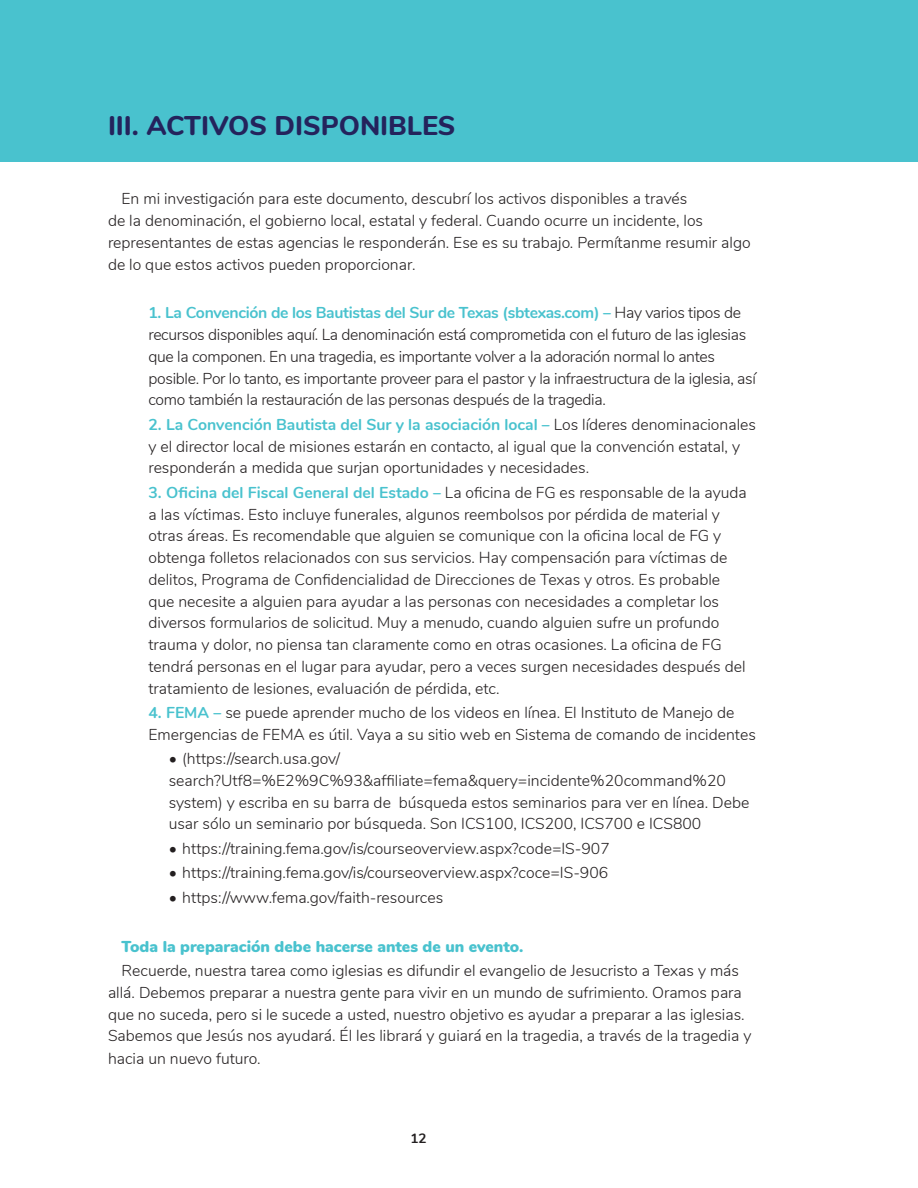
<style>
.page{position:relative;width:918px;height:1188px;background:#fff}
.page>*{position:absolute;margin:0;border:0;box-sizing:border-box;transform-origin:0 0}
.Chapter_Headline{font:800 27px "Nunito";color:#24235c}
.t1{font:300 15.75px/21.8px "Nunito";color:#231f20}
.t2{font:300 15.75px/21.8px "Nunito";letter-spacing:-.02em;color:#231f20}
.t3{font:900 15.75px "Nunito";color:#49c2ce}
.t4{font:700 13.5px "Nunito";color:#231f20}
.s1{font-weight:700;color:#49c2ce}
</style>
<div class="page">
<div style="left:0;top:0;width:918px;height:162px;background:#49c2ce"></div>
<p class="Chapter_Headline" style="left:108px;top:106px;width:349px">III. ACTIVOS DISPONIBLES</p>
<p class="t1" style="left:108px;top:187px;width:644px;text-indent:13px">En mi investigación para este documento, descubrí los activos disponibles a través<br>de la denominación, el gobierno local, estatal y federal. Cuando ocurre un incidente, los representantes de estas agencias le responderán. Ese es su trabajo. Permítanme resumir algo de lo que estos activos pueden proporcionar.</p>
<p class="t2" style="left:148px;top:301px;width:609px"><span class="s1">1. La Convención de los Bautistas del Sur de Texas (sbtexas.com) –</span> Hay varios tipos de recursos disponibles aquí. La denominación está comprometida con el futuro de las iglesias que la componen. En una tragedia, es importante volver a la adoración normal lo antes posible. Por lo tanto, es importante proveer para el pastor y la infraestructura de la iglesia, así como también la restauración de las personas después de la tragedia.</p>
<p class="t1" style="left:148px;top:413px;width:609px"><span class="s1">2. La Convención Bautista del Sur y la asociación local –</span> Los líderes denominacionales y el director local de misiones estarán en contacto, al igual que la convención estatal, y responderán a medida que surjan oportunidades y necesidades.</p>
<p class="t1" style="left:148px;top:481px;width:600px"><span class="s1">3. Oficina del Fiscal General del Estado –</span> La oficina de FG es responsable de la ayuda a las víctimas. Esto incluye funerales, algunos reembolsos por pérdida de material y otras áreas. Es recomendable que alguien se comunique con la oficina local de FG y obtenga folletos relacionados con sus servicios. Hay compensación para víctimas de delitos, Programa de Confidencialidad de Direcciones de Texas y otros. Es probable que necesite a alguien para ayudar a las personas con necesidades a completar los diversos formularios de solicitud. Muy a menudo, cuando alguien sufre un profundo trauma y dolor, no piensa tan claramente como en otras ocasiones. La oficina de FG tendrá personas en el lugar para ayudar, pero a veces surgen necesidades después del tratamiento de lesiones, evaluación de pérdida, etc.</p>
<p class="t1" style="left:148px;top:701px;width:609px"><span class="s1">4. FEMA –</span> se puede aprender mucho de los videos en línea. El Instituto de Manejo de<br>Emergencias de FEMA es útil. Vaya a su sitio web en Sistema de comando de incidentes</p>
<p class="t1" style="left:169px;top:747px;width:582px">• (https://search.usa.gov/ search?Utf8=%E2%9C%93&amp;affiliate=fema&amp;query=incidente%20command%20 system) y escriba en su barra de búsqueda estos seminarios para ver en línea. Debe usar sólo un seminario por búsqueda. Son ICS100, ICS200, ICS700 e ICS800</p>
<p class="t1" style="left:169px;top:837px;width:443px">• https://training.fema.gov/is/courseoverview.aspx?code=IS-907</p>
<p class="t1" style="left:169px;top:861px;width:441px">• https://training.fema.gov/is/courseoverview.aspx?coce=IS-906</p>
<p class="t1" style="left:169px;top:886px;width:276px">• https://www.fema.gov/faith-resources</p>
<p class="t3" style="left:122px;top:935px;width:403px">Toda la preparación debe hacerse antes de un evento.</p>
<p class="t1" style="left:108px;top:959px;width:645px;text-indent:13px">Recuerde, nuestra tarea como iglesias es difundir el evangelio de Jesucristo a Texas y más allá. Debemos preparar a nuestra gente para vivir en un mundo de sufrimiento. Oramos para que no suceda, pero si le sucede a usted, nuestro objetivo es ayudar a preparar a las iglesias.<br>Sabemos que Jesús nos ayudará. Él les librará y guiará en la tragedia, a través de la tragedia y hacia un nuevo futuro.</p>
<p class="t4" style="left:410px;top:1129px;width:18px">12</p>
</div>
